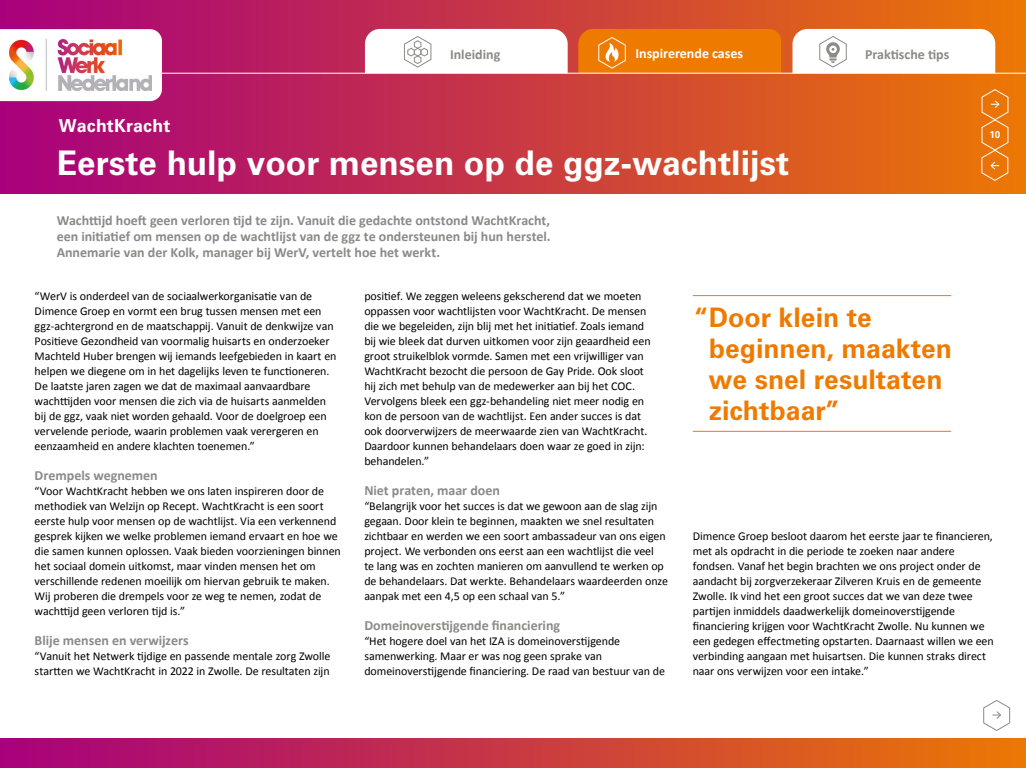
<style>
.page{position:relative;width:1026px;height:768px;background:#fff}
.page>*{position:absolute;margin:0;border:0;box-sizing:border-box;transform-origin:0 0}
.kop{font:700 34px "Zurich BT";color:#fff}
.quote_groot{font:700 27px/31px "Zurich BT";color:#ee7b00}
.Bovenkopje{font:700 18px "Zurich BT";letter-spacing:.01em;color:#fff}
.Lead{font:700 14px/16px "Calibri";letter-spacing:-.005em;color:#8a8b86;text-align:justify}
.tk{font:700 14px "Calibri";letter-spacing:-.005em;color:#8a8b86}
.Streamer_paars{font:700 14px "Calibri";color:#8a8b86}
.Streamer_paars-2{font:700 14px "Calibri";color:#fff}
.plat_calibri{font:12px/15px "Calibri";letter-spacing:-.005em;color:#000}
.t1{font:700 9.9px "Zurich BT";color:#fff}
</style>
<div class="page">
<div style="left:0;top:738px;width:1026px;height:30px;background:linear-gradient(to right,#a7007f,#eb7605)"></div>
<div style="left:0;top:0;width:1026px;height:193px;background:linear-gradient(to right,#a70080,#eb7606)"></div>
<svg style="left:983px;top:700px;width:27px;height:31px"></svg>
<hr style="left:693px;top:295px;width:258px;height:1px;background:#ee7b00">
<hr style="left:693px;top:431px;width:258px;height:1px;background:#ee7b00">
<svg style="left:981px;top:89px;width:28px;height:92px;background:#ec8424"></svg>
<svg style="left:578px;top:29px;width:203px;height:44px;background:#ee7e08"></svg>
<svg style="left:365px;top:29px;width:203px;height:44px"></svg>
<svg style="left:793px;top:29px;width:202px;height:44px"></svg>
<hr style="left:0;top:73px;width:1026px;height:1px;background:#fff">
<img style="left:0;top:29px;width:162px;height:72px">
<p class="Streamer_paars" style="left:450px;top:45px;width:52px">Inleiding</p>
<p class="Streamer_paars-2" style="left:635px;top:45px;width:109px">Inspirerende cases</p>
<p class="Streamer_paars" style="left:865px;top:46px;width:86px">Praktische tips</p>
<p class="Bovenkopje" style="left:59px;top:115px;width:113px">WachtKracht</p>
<p class="kop" style="left:57px;top:142px;width:734px">Eerste hulp voor mensen op de ggz-wachtlijst</p>
<p class="Lead" style="left:57px;top:212px;width:495px">Wachttijd hoeft geen verloren tijd te zijn. Vanuit die gedachte ontstond WachtKracht, een initiatief om mensen op de wachtlijst van de ggz te ondersteunen bij hun herstel.<br>Annemarie van der Kolk, manager bij WerV, vertelt hoe het werkt.</p>
<p class="t1" style="left:989px;top:128px;width:12px">10</p>
<p class="plat_calibri" style="left:35px;top:288px;width:303px">“WerV is onderdeel van de sociaalwerkorganisatie van de Dimence Groep en vormt een brug tussen mensen met een ggz-achtergrond en de maatschappij. Vanuit de denkwijze van Positieve Gezondheid van voormalig huisarts en onderzoeker Machteld Huber brengen wij iemands leefgebieden in kaart en helpen we diegene om in het dagelijks leven te functioneren.<br>De laatste jaren zagen we dat de maximaal aanvaardbare wachttijden voor mensen die zich via de huisarts aanmelden bij de ggz, vaak niet worden gehaald. Voor de doelgroep een vervelende periode, waarin problemen vaak verergeren en eenzaamheid en andere klachten toenemen.”</p>
<p class="tk" style="left:35px;top:467px;width:125px">Drempels wegnemen</p>
<p class="plat_calibri" style="left:35px;top:483px;width:308px">“Voor WachtKracht hebben we ons laten inspireren door de methodiek van Welzijn op Recept. WachtKracht is een soort eerste hulp voor mensen op de wachtlijst. Via een verkennend gesprek kijken we welke problemen iemand ervaart en hoe we die samen kunnen oplossen. Vaak bieden voorzieningen binnen het sociaal domein uitkomst, maar vinden mensen het om verschillende redenen moeilijk om hiervan gebruik te maken.<br>Wij proberen die drempels voor ze weg te nemen, zodat de wachttijd geen verloren tijd is.”</p>
<p class="tk" style="left:35px;top:632px;width:156px">Blije mensen en verwijzers</p>
<p class="plat_calibri" style="left:35px;top:648px;width:297px">“Vanuit het Netwerk tijdige en passende mentale zorg Zwolle startten we WachtKracht in 2022 in Zwolle. De resultaten zijn</p>
<p class="plat_calibri" style="left:364px;top:288px;width:288px">positief. We zeggen weleens gekscherend dat we moeten oppassen voor wachtlijsten voor WachtKracht. De mensen die we begeleiden, zijn blij met het initiatief. Zoals iemand bij wie bleek dat durven uitkomen voor zijn geaardheid een groot struikelblok vormde. Samen met een vrijwilliger van WachtKracht bezocht die persoon de Gay Pride. Ook sloot hij zich met behulp van de medewerker aan bij het COC.<br>Vervolgens bleek een ggz-behandeling niet meer nodig en kon de persoon van de wachtlijst. Een ander succes is dat ook doorverwijzers de meerwaarde zien van WachtKracht.<br>Daardoor kunnen behandelaars doen waar ze goed in zijn: behandelen.”</p>
<p class="tk" style="left:364px;top:482px;width:137px">Niet praten, maar doen</p>
<p class="plat_calibri" style="left:364px;top:498px;width:305px">“Belangrijk voor het succes is dat we gewoon aan de slag zijn gegaan. Door klein te beginnen, maakten we snel resultaten zichtbaar en werden we een soort ambassadeur van ons eigen project. We verbonden ons eerst aan een wachtlijst die veel<br>te lang was en zochten manieren om aanvullend te werken op de behandelaars. Dat werkte. Behandelaars waardeerden onze aanpak met een 4,5 op een schaal van 5.”</p>
<p class="tk" style="left:364px;top:617px;width:197px">Domeinoverstijgende financiering</p>
<p class="plat_calibri" style="left:364px;top:633px;width:302px">“Het hogere doel van het IZA is domeinoverstijgende samenwerking. Maar er was nog geen sprake van domeinoverstijgende financiering. De raad van bestuur van de</p>
<p class="quote_groot" style="left:709px;top:302px;width:245px;text-indent:-14px">“Door klein te beginnen, maakten we snel resultaten zichtbaar”</p>
<p class="plat_calibri" style="left:693px;top:528px;width:303px">Dimence Groep besloot daarom het eerste jaar te financieren, met als opdracht in die periode te zoeken naar andere fondsen. Vanaf het begin brachten we ons project onder de aandacht bij zorgverzekeraar Zilveren Kruis en de gemeente Zwolle. Ik vind het een groot succes dat we van deze twee partijen inmiddels daadwerkelijk domeinoverstijgende financiering krijgen voor WachtKracht Zwolle. Nu kunnen we een gedegen effectmeting opstarten. Daarnaast willen we een verbinding aangaan met huisartsen. Die kunnen straks direct naar ons verwijzen voor een intake.”</p>
</div>
